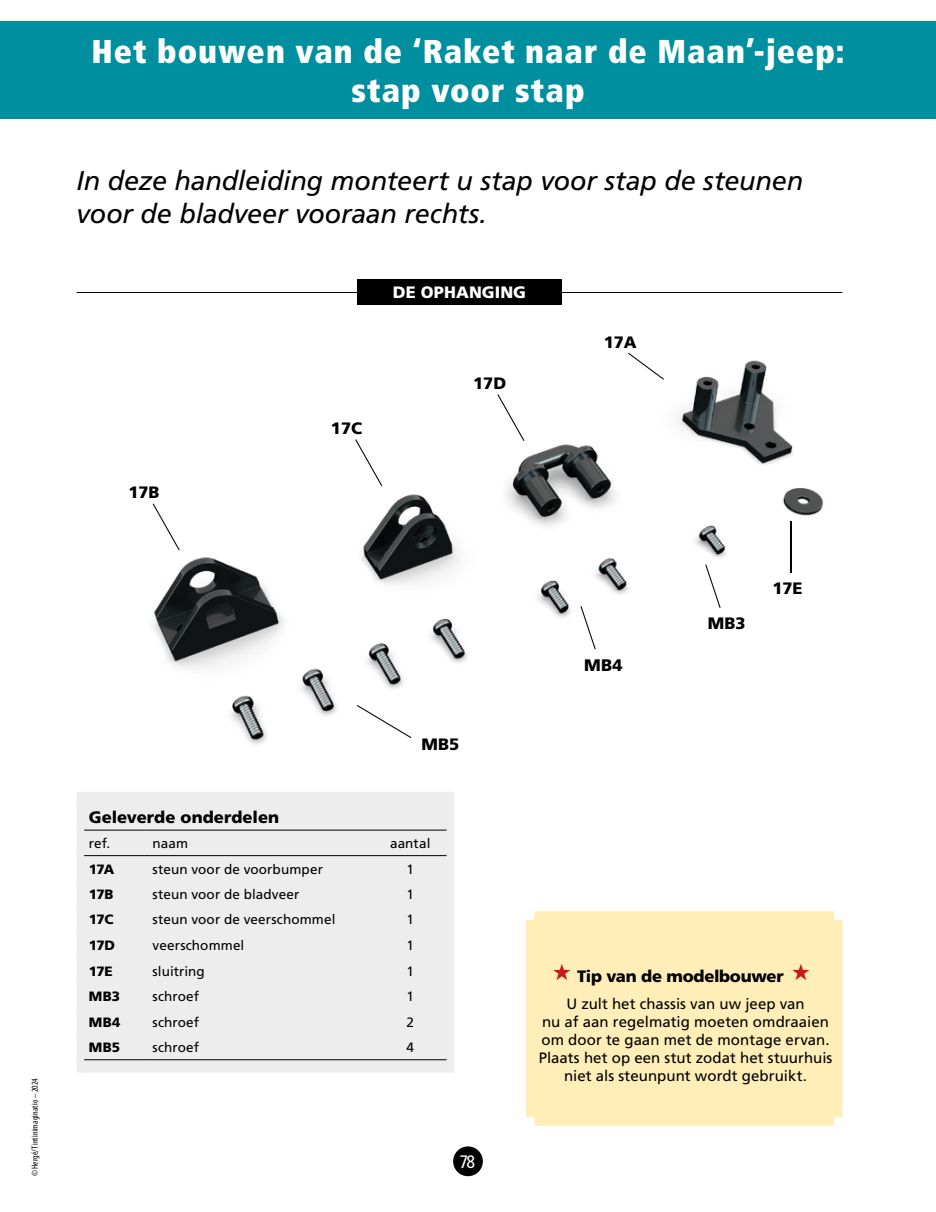
<style>
.page{position:relative;width:936px;height:1212px;background:#fff}
.page>*{position:absolute;margin:0;border:0;box-sizing:border-box;transform-origin:0 0}
.t1{font:900 condensed 33px/39.6px "Frutiger LT Std";letter-spacing:.03em;color:#fff;text-align:center}
.t2{font:italic 27px/33px "Frutiger LT Std";letter-spacing:-.005em;color:#000}
.t3{font:condensed 18px "Frutiger LT Std";color:#fff}
.t4{font:900 16.65px "Frutiger LT Std";color:#000}
.t5{font:900 16.5px "Frutiger LT Std";color:#000}
.t6{font:900 16.5px "Frutiger LT Std";letter-spacing:-.02em;color:#000}
.t7{font:900 16.5px "Frutiger LT Std";letter-spacing:.005em;color:#fff}
.t8{font:15px/18px "Frutiger LT Std";letter-spacing:.005em;color:#000;text-align:center}
.t9{font:13.5px "Frutiger LT Std";letter-spacing:.01em;color:#000}
.t10{font:900 13.5px "Frutiger LT Std";letter-spacing:-.01em;color:#000}
.t11{font:condensed 9px "Myriad Pro";letter-spacing:.02em;color:#000}
</style>
<div class="page">
<div style="left:0;top:21px;width:935px;height:98px;background:#008f9f"></div>
<img style="left:152px;top:352px;width:691px;height:598px">
<div style="left:84px;top:792px;width:362px;height:280px;background:#ededed"></div>
<div style="left:446px;top:792px;width:8px;height:12px;background:#ededed"></div>
<div style="left:446px;top:804px;width:8px;height:26px;background:#ededed"></div>
<hr style="left:84px;top:830px;width:60px;height:1px;background:#000">
<hr style="left:144px;top:830px;width:230px;height:1px;background:#000">
<hr style="left:374px;top:830px;width:72px;height:1px;background:#000">
<hr style="left:84px;top:855px;width:60px;height:1px;background:#000">
<hr style="left:144px;top:855px;width:230px;height:1px;background:#000">
<hr style="left:374px;top:855px;width:72px;height:1px;background:#000">
<hr style="left:84px;top:1059px;width:60px;height:1px;background:#000">
<hr style="left:144px;top:1059px;width:230px;height:1px;background:#000">
<hr style="left:374px;top:1059px;width:72px;height:1px;background:#000">
<div style="left:77px;top:792px;width:7px;height:12px;background:#ededed"></div>
<div style="left:77px;top:804px;width:7px;height:26px;background:#ededed"></div>
<div style="left:77px;top:830px;width:7px;height:25px;background:#ededed"></div>
<div style="left:446px;top:830px;width:8px;height:25px;background:#ededed"></div>
<div style="left:77px;top:855px;width:7px;height:26px;background:#ededed"></div>
<div style="left:446px;top:855px;width:8px;height:26px;background:#ededed"></div>
<div style="left:77px;top:881px;width:7px;height:26px;background:#ededed"></div>
<div style="left:446px;top:881px;width:8px;height:26px;background:#ededed"></div>
<div style="left:77px;top:907px;width:7px;height:25px;background:#ededed"></div>
<div style="left:446px;top:907px;width:8px;height:25px;background:#ededed"></div>
<div style="left:77px;top:932px;width:7px;height:26px;background:#ededed"></div>
<div style="left:446px;top:932px;width:8px;height:26px;background:#ededed"></div>
<div style="left:77px;top:958px;width:7px;height:25px;background:#ededed"></div>
<div style="left:446px;top:958px;width:8px;height:25px;background:#ededed"></div>
<div style="left:77px;top:983px;width:7px;height:26px;background:#ededed"></div>
<div style="left:446px;top:983px;width:8px;height:26px;background:#ededed"></div>
<div style="left:77px;top:1009px;width:7px;height:25px;background:#ededed"></div>
<div style="left:446px;top:1009px;width:8px;height:25px;background:#ededed"></div>
<div style="left:77px;top:1034px;width:7px;height:26px;background:#ededed"></div>
<div style="left:446px;top:1034px;width:8px;height:26px;background:#ededed"></div>
<div style="left:77px;top:1060px;width:7px;height:12px;background:#ededed"></div>
<div style="left:446px;top:1060px;width:8px;height:12px;background:#ededed"></div>
<div style="left:526px;top:911px;width:316px;height:215px;background:#ffeeb7"></div>
<svg style="left:553px;top:964px;width:17px;height:16px"></svg>
<svg style="left:792px;top:964px;width:17px;height:16px"></svg>
<hr style="left:77px;top:292px;width:765px;height:1px;background:#000">
<div style="left:357px;top:279px;width:204px;height:26px;background:#000"></div>
<svg style="left:628px;top:353px;width:36px;height:27px"></svg>
<svg style="left:153px;top:503px;width:27px;height:47px"></svg>
<svg style="left:355px;top:439px;width:27px;height:47px"></svg>
<svg style="left:497px;top:394px;width:27px;height:47px"></svg>
<hr style="left:790px;top:521px;width:1px;height:52px;background:#000">
<svg style="left:357px;top:705px;width:54px;height:33px"></svg>
<svg style="left:580px;top:606px;width:15px;height:43px"></svg>
<svg style="left:705px;top:564px;width:15px;height:44px"></svg>
<div style="left:453px;top:1146px;width:30px;height:30px;background:#000;border-radius:50%"></div>
<p class="t11" style="left:30px;top:1176px;width:99px;rotate:-90deg">©Hergé/Tintinimaginatio – 2024</p>
<h1 class="t1" style="left:91px;top:31px;width:754px">Het bouwen van de ‘Raket naar de Maan’-jeep: stap voor stap</h1>
<h2 class="t2" style="left:77px;top:165px;width:728px">In deze handleiding monteert u stap voor stap de steunen voor de bladveer vooraan rechts.</h2>
<p class="t5" style="left:128px;top:483px;width:33px">17B</p>
<p class="t5" style="left:331px;top:418px;width:33px">17C</p>
<p class="t7" style="left:393px;top:282px;width:135px">DE OPHANGING</p>
<p class="t5" style="left:473px;top:373px;width:35px">17D</p>
<p class="t5" style="left:603px;top:332px;width:35px">17A</p>
<p class="t5" style="left:421px;top:734px;width:39px">MB5</p>
<p class="t5" style="left:89px;top:807px;width:192px">Geleverde onderdelen</p>
<p class="t9" style="left:89px;top:835px;width:23px">ref.</p>
<p class="t9" style="left:153px;top:835px;width:37px">naam</p>
<p class="t9" style="left:390px;top:835px;width:42px">aantal</p>
<p class="t10" style="left:89px;top:861px;width:27px">17A</p>
<p class="t9" style="left:153px;top:861px;width:172px">steun voor de voorbumper</p>
<p class="t9" style="left:406px;top:861px;width:9px">1</p>
<p class="t10" style="left:89px;top:886px;width:26px">17B</p>
<p class="t9" style="left:153px;top:886px;width:148px">steun voor de bladveer</p>
<p class="t9" style="left:406px;top:886px;width:9px">1</p>
<p class="t10" style="left:89px;top:911px;width:26px">17C</p>
<p class="t9" style="left:153px;top:912px;width:184px">steun voor de veerschommel</p>
<p class="t9" style="left:406px;top:912px;width:9px">1</p>
<p class="t10" style="left:89px;top:937px;width:28px">17D</p>
<p class="t9" style="left:153px;top:937px;width:93px">veerschommel</p>
<p class="t9" style="left:406px;top:937px;width:9px">1</p>
<p class="t10" style="left:89px;top:962px;width:26px">17E</p>
<p class="t9" style="left:153px;top:963px;width:54px">sluitring</p>
<p class="t9" style="left:406px;top:963px;width:9px">1</p>
<p class="t10" style="left:89px;top:988px;width:33px">MB3</p>
<p class="t9" style="left:153px;top:988px;width:48px">schroef</p>
<p class="t9" style="left:406px;top:988px;width:9px">1</p>
<p class="t10" style="left:89px;top:1014px;width:33px">MB4</p>
<p class="t9" style="left:153px;top:1014px;width:48px">schroef</p>
<p class="t9" style="left:406px;top:1014px;width:9px">2</p>
<p class="t10" style="left:89px;top:1039px;width:33px">MB5</p>
<p class="t9" style="left:153px;top:1039px;width:48px">schroef</p>
<p class="t9" style="left:406px;top:1039px;width:9px">4</p>
<p class="t3" style="left:459px;top:1151px;width:17px">78</p>
<p class="t4" style="left:584px;top:655px;width:40px">MB4</p>
<p class="t5" style="left:707px;top:613px;width:39px">MB3</p>
<p class="t5" style="left:772px;top:579px;width:32px">17E</p>
<p class="t6" style="left:577px;top:966px;width:208px">Tip van de modelbouwer</p>
<p class="t8" style="left:538px;top:995px;width:295px">U zult het chassis van uw jeep van<br>nu af aan regelmatig moeten omdraaien om door te gaan met de montage ervan.<br>Plaats het op een stut zodat het stuurhuis niet als steunpunt wordt gebruikt.</p>
</div>
